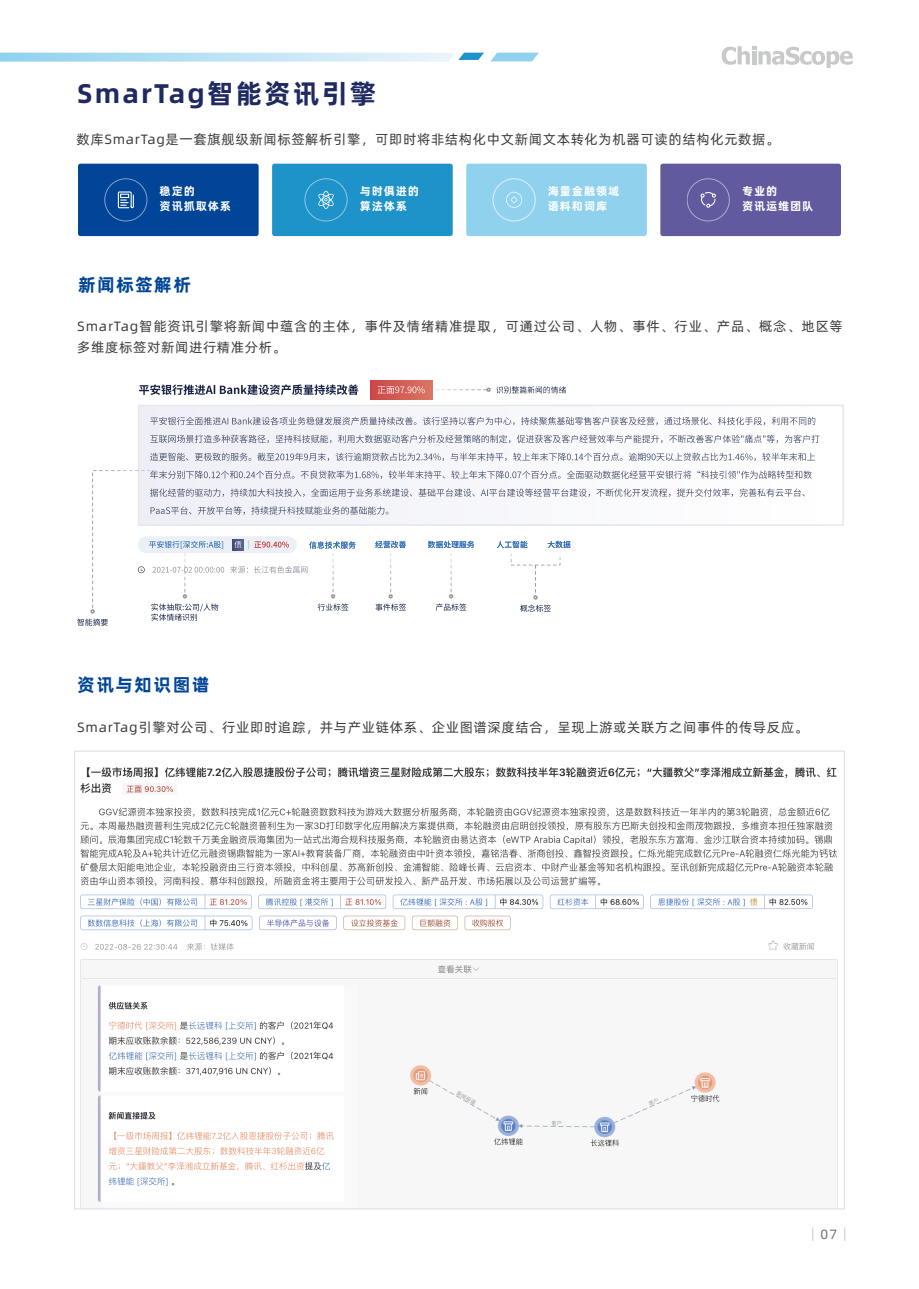
<style>
.page{position:relative;width:919px;height:1289px;background:#fff}
.page>*{position:absolute;margin:0;border:0;box-sizing:border-box;transform-origin:0 0}
.t1{font:700 27px "Alibaba Pu Hui Ti";letter-spacing:.075em;color:#1e2a61}
.t2{font:700 18px "Alibaba Pu Hui Ti";letter-spacing:.075em;color:#004597}
.t3{font:13.5px/21px "Alibaba Pu Hui Ti";letter-spacing:.05em;color:#3e3a39}
.t4{font:200 13.5px "Ping Fang SC";color:#717071}
.t5{font:700 11.4px/15.1px "Alibaba Pu Hui Ti";letter-spacing:.075em;color:#fff}
.s1{font-family:"Alibaba Pu Hui Ti";font-weight:400}
</style>
<div class="page">
<div style="left:138px;top:405px;width:705px;height:120px;background:#f9f9fc"></div>
<div style="left:138px;top:404px;width:705px;height:122px;border:2px solid #fff"></div>
<svg style="left:150px;top:417px;width:669px;height:98px"></svg>
<svg style="left:139px;top:384px;width:219px;height:11px"></svg>
<svg style="left:496px;top:386px;width:70px;height:7px"></svg>
<div style="left:370px;top:380px;width:62px;height:19px;background:linear-gradient(to right,#cd4546,#d87865)"></div>
<svg style="left:496px;top:541px;width:31px;height:7px"></svg>
<svg style="left:547px;top:541px;width:23px;height:7px"></svg>
<svg style="left:377px;top:386px;width:47px;height:8px"></svg>
<svg style="left:435px;top:387px;width:55px;height:5px"></svg>
<svg style="left:77px;top:470px;width:278px;height:155px"></svg>
<svg style="left:375px;top:541px;width:31px;height:69px"></svg>
<svg style="left:428px;top:541px;width:46px;height:69px"></svg>
<svg style="left:520px;top:565px;width:31px;height:47px"></svg>
<div style="left:511px;top:552px;width:49px;height:13px;border:1px dashed #fff"></div>
<div style="left:78px;top:164px;width:180px;height:72px;background:#004597;border-radius:3px"></div>
<div style="left:272px;top:164px;width:180px;height:72px;background:#1e93ca;border-radius:3px"></div>
<div style="left:660px;top:164px;width:180px;height:72px;background:#615a9f;border-radius:3px"></div>
<div style="left:466px;top:164px;width:180px;height:72px;background:#90d1ee;border-radius:3px"></div>
<svg style="left:118px;top:191px;width:16px;height:17px"></svg>
<div style="left:105px;top:179px;width:42px;height:42px;border:1px solid #fff;border-radius:50%"></div>
<svg style="left:506px;top:192px;width:16px;height:16px"></svg>
<div style="left:493px;top:179px;width:42px;height:42px;border:1px solid #fff;border-radius:50%"></div>
<svg style="left:318px;top:191px;width:16px;height:18px"></svg>
<div style="left:305px;top:179px;width:42px;height:42px;border:1px solid #fff;border-radius:50%"></div>
<svg style="left:700px;top:192px;width:15px;height:16px"></svg>
<div style="left:687px;top:179px;width:42px;height:42px;border:1px solid #fff;border-radius:50%"></div>
<svg style="left:721px;top:46px;width:131px;height:22px"></svg>
<svg style="left:491px;top:53px;width:48px;height:8px"></svg>
<svg style="left:0;top:53px;width:484px;height:9px;background:#bde2f3"></svg>
<img style="left:80px;top:767px;width:758px;height:440px">
<h1 class="t1" style="left:77px;top:72px;width:301px">SmarTag智能资讯引擎</h1>
<p class="t3" style="left:77px;top:128px;width:704px">数库SmarTag是一套旗舰级新闻标签解析引擎，可即时将非结构化中文新闻文本转化为机器可读的结构化元数据。</p>
<p class="t5" style="left:160px;top:183px;width:73px">稳定的<br>资讯抓取体系</p>
<p class="t5" style="left:548px;top:183px;width:73px">海量金融领域语料和词库</p>
<p class="t5" style="left:360px;top:183px;width:61px">与时俱进的算法体系</p>
<p class="t5" style="left:742px;top:183px;width:73px">专业的<br>资讯运维团队</p>
<h2 class="t2" style="left:78px;top:270px;width:115px">新闻标签解析</h2>
<p class="t3" style="left:77px;top:315px;width:767px">SmarTag智能资讯引擎将新闻中蕴含的主体，事件及情绪精准提取，可通过公司、人物、事件、行业、产品、概念、地区等多维度标签对新闻进行精准分析。</p>
<h2 class="t2" style="left:77px;top:670px;width:134px">资讯与知识图谱</h2>
<p class="t3" style="left:77px;top:715px;width:732px">SmarTag引擎对公司、行业即时追踪，并与产业链体系、企业图谱深度结合，呈现上游或关联方之间事件的传导反应。</p>
<p class="t4" style="left:806px;top:1225px;width:47px">｜<span class="s1">07</span>｜</p>
</div>
